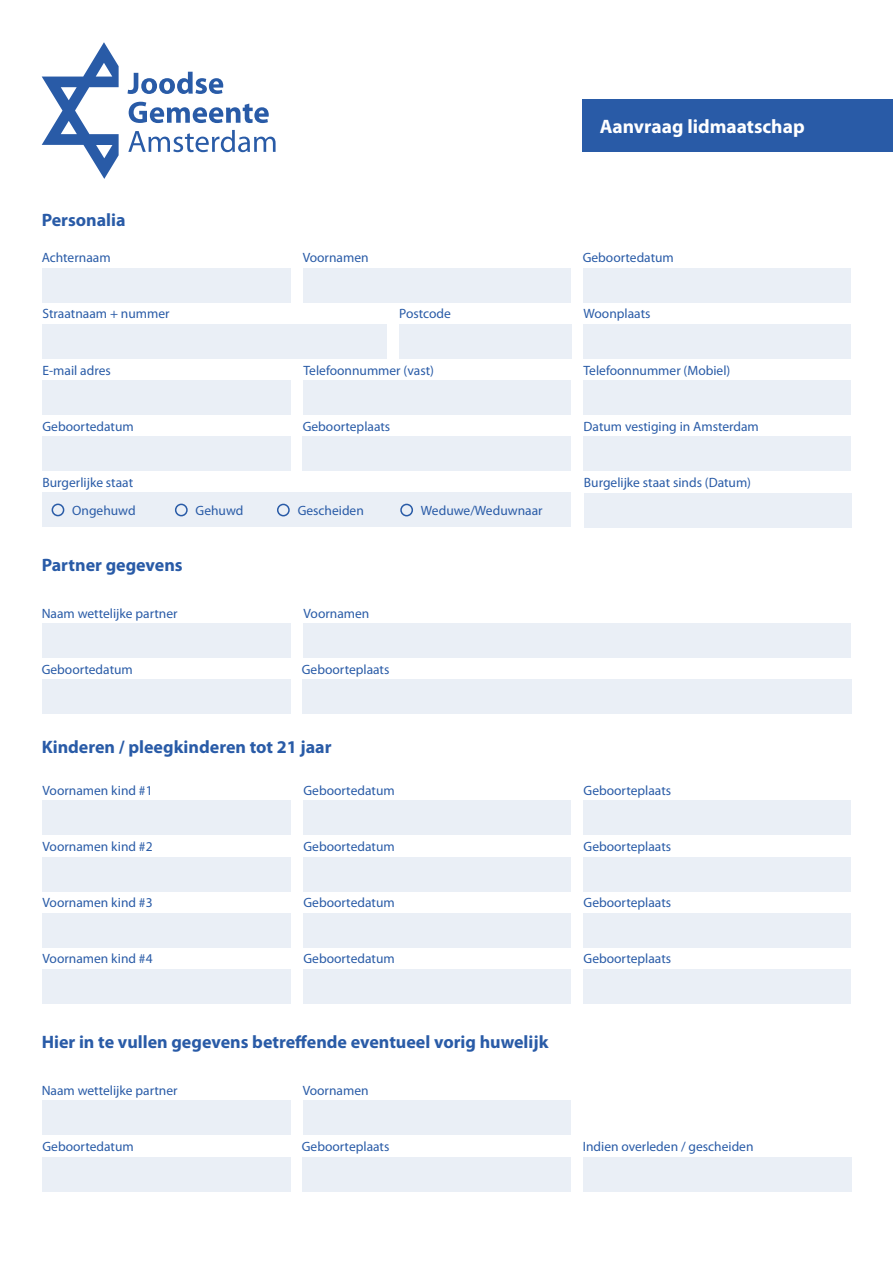
<style>
.page{position:relative;width:893px;height:1263px;background:#fff}
.page>*{position:absolute;margin:0;border:0;box-sizing:border-box;transform-origin:0 0}
.t1{font:700 19.5px "Myriad Pro";color:#fff}
.t2{font:700 18px "Myriad Pro";color:#295ba7}
.t3{font:13.5px "Myriad Pro";color:#295ba7}
</style>
<div class="page">
<svg style="left:128px;top:72px;width:95px;height:22px"></svg>
<svg style="left:129px;top:102px;width:140px;height:21px"></svg>
<svg style="left:128px;top:130px;width:148px;height:22px"></svg>
<svg style="left:42px;top:42px;width:77px;height:137px"></svg>
<div style="left:583px;top:99px;width:310px;height:53px;background:#295ba7"></div>
<div style="left:42px;top:268px;width:248px;height:34px;background:#eaeff6"></div>
<div style="left:42px;top:1101px;width:248px;height:34px;background:#eaeff6"></div>
<div style="left:302px;top:1157px;width:268px;height:34px;background:#eaeff6"></div>
<div style="left:583px;top:1157px;width:268px;height:34px;background:#eaeff6"></div>
<div style="left:43px;top:801px;width:248px;height:34px;background:#eaeff6"></div>
<div style="left:43px;top:857px;width:248px;height:34px;background:#eaeff6"></div>
<div style="left:43px;top:913px;width:248px;height:34px;background:#eaeff6"></div>
<div style="left:43px;top:969px;width:248px;height:34px;background:#eaeff6"></div>
<div style="left:42px;top:624px;width:248px;height:34px;background:#eaeff6"></div>
<div style="left:43px;top:324px;width:344px;height:34px;background:#eaeff6"></div>
<div style="left:43px;top:380px;width:248px;height:35px;background:#eaeff6"></div>
<div style="left:303px;top:268px;width:267px;height:34px;background:#eaeff6"></div>
<div style="left:303px;top:1101px;width:267px;height:34px;background:#eaeff6"></div>
<div style="left:303px;top:801px;width:268px;height:34px;background:#eaeff6"></div>
<div style="left:303px;top:857px;width:268px;height:34px;background:#eaeff6"></div>
<div style="left:303px;top:913px;width:268px;height:34px;background:#eaeff6"></div>
<div style="left:303px;top:969px;width:268px;height:34px;background:#eaeff6"></div>
<div style="left:304px;top:624px;width:547px;height:34px;background:#eaeff6"></div>
<div style="left:399px;top:324px;width:172px;height:34px;background:#eaeff6"></div>
<div style="left:583px;top:268px;width:267px;height:34px;background:#eaeff6"></div>
<div style="left:43px;top:1157px;width:248px;height:34px;background:#eaeff6"></div>
<div style="left:584px;top:801px;width:267px;height:34px;background:#eaeff6"></div>
<div style="left:584px;top:857px;width:267px;height:34px;background:#eaeff6"></div>
<div style="left:584px;top:913px;width:267px;height:34px;background:#eaeff6"></div>
<div style="left:584px;top:969px;width:267px;height:34px;background:#eaeff6"></div>
<div style="left:43px;top:437px;width:248px;height:34px;background:#eaeff6"></div>
<div style="left:42px;top:680px;width:248px;height:34px;background:#eaeff6"></div>
<div style="left:303px;top:437px;width:268px;height:34px;background:#eaeff6"></div>
<div style="left:302px;top:680px;width:549px;height:34px;background:#eaeff6"></div>
<div style="left:584px;top:437px;width:267px;height:34px;background:#eaeff6"></div>
<div style="left:584px;top:493px;width:267px;height:34px;background:#eaeff6"></div>
<div style="left:43px;top:493px;width:528px;height:34px;background:#eaeff6"></div>
<div style="left:584px;top:324px;width:267px;height:34px;background:#eaeff6"></div>
<div style="left:303px;top:380px;width:268px;height:35px;background:#eaeff6"></div>
<div style="left:584px;top:380px;width:267px;height:35px;background:#eaeff6"></div>
<div style="left:52px;top:504px;width:12px;height:12px;border:2px solid #295ba7;border-radius:50%"></div>
<div style="left:175px;top:504px;width:13px;height:12px;border:2px solid #295ba7;border-radius:50%"></div>
<div style="left:277px;top:504px;width:13px;height:12px;border:2px solid #295ba7;border-radius:50%"></div>
<div style="left:400px;top:504px;width:13px;height:12px;border:2px solid #295ba7;border-radius:50%"></div>
<h1 class="t1" style="left:600px;top:113px;width:206px">Aanvraag lidmaatschap</h1>
<h2 class="t2" style="left:42px;top:208px;width:86px">Personalia</h2>
<p class="t3" style="left:42px;top:249px;width:70px">Achternaam</p>
<p class="t3" style="left:303px;top:249px;width:67px">Voornamen</p>
<p class="t3" style="left:583px;top:249px;width:93px">Geboortedatum</p>
<p class="t3" style="left:43px;top:305px;width:129px">Straatnaam + nummer</p>
<p class="t3" style="left:399px;top:305px;width:53px">Postcode</p>
<p class="t3" style="left:584px;top:305px;width:68px">Woonplaats</p>
<p class="t3" style="left:43px;top:362px;width:70px">E-mail adres</p>
<p class="t3" style="left:304px;top:362px;width:132px">Telefoonnummer (vast)</p>
<p class="t3" style="left:584px;top:362px;width:148px">Telefoonnummer (Mobiel)</p>
<p class="t3" style="left:43px;top:418px;width:93px">Geboortedatum</p>
<p class="t3" style="left:303px;top:418px;width:89px">Geboorteplaats</p>
<p class="t3" style="left:584px;top:418px;width:177px">Datum vestiging in Amsterdam</p>
<p class="t3" style="left:43px;top:474px;width:92px">Burgerlijke staat</p>
<p class="t3" style="left:584px;top:474px;width:169px">Burgelijke staat sinds (Datum)</p>
<p class="t3" style="left:72px;top:502px;width:65px">Ongehuwd</p>
<p class="t3" style="left:196px;top:502px;width:49px">Gehuwd</p>
<p class="t3" style="left:298px;top:502px;width:68px">Gescheiden</p>
<p class="t3" style="left:421px;top:502px;width:123px">Weduwe/Weduwnaar</p>
<h2 class="t2" style="left:42px;top:553px;width:143px">Partner gegevens</h2>
<p class="t3" style="left:42px;top:605px;width:137px">Naam wettelijke partner</p>
<p class="t3" style="left:42px;top:661px;width:93px">Geboortedatum</p>
<p class="t3" style="left:304px;top:605px;width:67px">Voornamen</p>
<p class="t3" style="left:302px;top:661px;width:89px">Geboorteplaats</p>
<h2 class="t2" style="left:42px;top:735px;width:291px">Kinderen / pleegkinderen tot 21 jaar</h2>
<p class="t3" style="left:43px;top:782px;width:112px">Voornamen kind #1</p>
<p class="t3" style="left:304px;top:782px;width:93px">Geboortedatum</p>
<p class="t3" style="left:43px;top:838px;width:112px">Voornamen kind #2</p>
<p class="t3" style="left:304px;top:838px;width:93px">Geboortedatum</p>
<p class="t3" style="left:43px;top:894px;width:112px">Voornamen kind #3</p>
<p class="t3" style="left:304px;top:894px;width:93px">Geboortedatum</p>
<p class="t3" style="left:43px;top:950px;width:112px">Voornamen kind #4</p>
<p class="t3" style="left:304px;top:950px;width:93px">Geboortedatum</p>
<h2 class="t2" style="left:42px;top:1030px;width:508px">Hier in te vullen gegevens betreffende eventueel vorig huwelijk</h2>
<p class="t3" style="left:42px;top:1082px;width:137px">Naam wettelijke partner</p>
<p class="t3" style="left:303px;top:1082px;width:67px">Voornamen</p>
<p class="t3" style="left:584px;top:782px;width:89px">Geboorteplaats</p>
<p class="t3" style="left:584px;top:838px;width:89px">Geboorteplaats</p>
<p class="t3" style="left:584px;top:894px;width:89px">Geboorteplaats</p>
<p class="t3" style="left:584px;top:950px;width:89px">Geboorteplaats</p>
<p class="t3" style="left:43px;top:1138px;width:93px">Geboortedatum</p>
<p class="t3" style="left:302px;top:1138px;width:89px">Geboorteplaats</p>
<p class="t3" style="left:583px;top:1138px;width:172px">Indien overleden / gescheiden</p>
</div>
